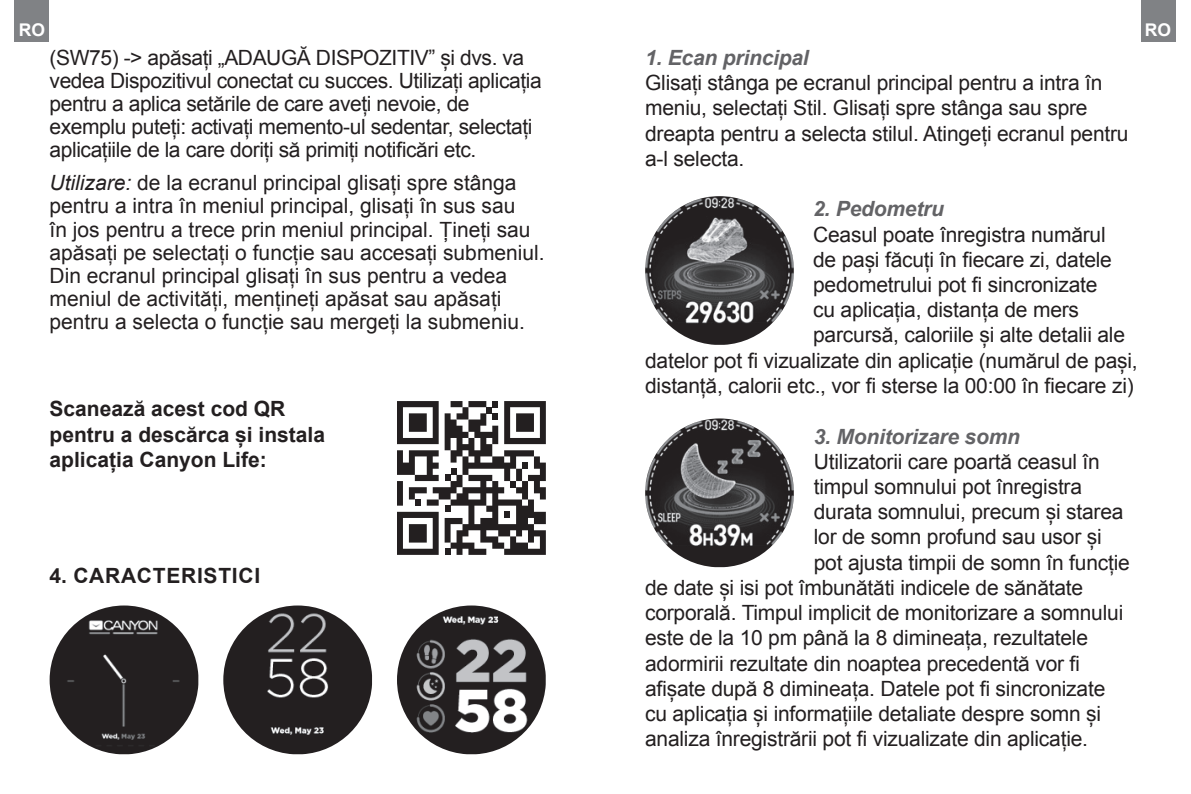
<style>
.page{position:relative;width:1191px;height:794px;background:#fff}
.page>*{position:absolute;margin:0;border:0;box-sizing:border-box;transform-origin:0 0}
.t1{font:21px/23.1px "Arial";letter-spacing:-.01em;color:#231f20}
.t2{font:700 21px/25.2px "Arial";color:#231f20}
.t3{font:italic 700 21px "Arial";letter-spacing:-.01em;color:#636366}
.t4{font:700 21px "Arial";letter-spacing:.035em;color:#231f20}
.t5{font:700 17.5px "Arial";color:#fff}
.s1{font-style:italic}
</style>
<div class="page">
<div style="left:15px;top:0;width:34px;height:42px;background:#808285"></div>
<svg style="left:397px;top:401px;width:149px;height:154px"></svg>
<div style="left:1141px;top:0;width:34px;height:42px;background:#808285"></div>
<img style="left:50px;top:605px;width:148px;height:149px;border-radius:72px">
<img style="left:223px;top:605px;width:149px;height:149px;border-radius:72px">
<img style="left:397px;top:605px;width:149px;height:149px;border-radius:72px">
<img style="left:645px;top:196px;width:149px;height:149px;border-radius:72px">
<img style="left:645px;top:418px;width:149px;height:149px;border-radius:72px">
<p class="t5" style="left:19px;top:17px;width:14px">RO</p>
<p class="t1" style="left:50px;top:46px;width:493px">(SW75) -&gt; apăsați „ADAUGĂ DISPOZITIV” și dvs. va vedea Dispozitivul conectat cu succes. Utilizați aplicația pentru a aplica setările de care aveți nevoie, de exemplu puteți: activați memento-ul sedentar, selectați aplicațiile de la care doriți să primiți notificări etc.</p>
<p class="t1" style="left:50px;top:171px;width:496px"><span class="s1">Utilizare:</span> de la ecranul principal glisați spre stânga pentru a intra în meniul principal, glisați în sus sau<br>în jos pentru a trece prin meniul principal. Țineți sau apăsați pe selectați o funcție sau accesați submeniul.<br>Din ecranul principal glisați în sus pentru a vedea meniul de activități, mențineți apăsat sau apăsați pentru a selecta o funcție sau mergeți la submeniu.</p>
<p class="t2" style="left:50px;top:396px;width:277px">Scanează acest cod QR pentru a descărca și instala aplicația Сanyon Life:</p>
<p class="t4" style="left:50px;top:560px;width:212px">4. Caracteristici</p>
<p class="t3" style="left:645px;top:44px;width:165px">1. Ecan principal</p>
<p class="t1" style="left:645px;top:70px;width:485px;line-height:25.2px">Glisați stânga pe ecranul principal pentru a intra în meniu, selectați Stil. Glisați spre stânga sau spre dreapta pentru a selecta stilul. Atingeți ecranul pentru a-l selecta.</p>
<p class="t5" style="left:1144px;top:17px;width:14px">RO</p>
<p class="t3" style="left:813px;top:195px;width:132px">2. Pedometru</p>
<p class="t1" style="left:813px;top:222px;width:294px">Ceasul poate înregistra numărul</p>
<p class="t1" style="left:813px;top:248px;width:300px">de pași făcuți în fiecare zi, datele</p>
<p class="t1" style="left:813px;top:273px;width:286px">pedometrului pot fi sincronizate</p>
<p class="t1" style="left:813px;top:298px;width:267px">cu aplicația, distanța de mers</p>
<p class="t1" style="left:813px;top:323px;width:313px">parcursă, caloriile și alte detalii ale</p>
<p class="t1" style="left:645px;top:348px;width:494px">datelor pot fi vizualizate din aplicație (numărul de pași,</p>
<p class="t1" style="left:645px;top:374px;width:490px">distanță, calorii etc., vor fi sterse la 00:00 în fiecare zi)</p>
<p class="t3" style="left:814px;top:422px;width:208px">3. Monitorizare somn</p>
<p class="t1" style="left:814px;top:450px;width:287px">Utilizatorii care poartă ceasul în</p>
<p class="t1" style="left:814px;top:475px;width:270px">timpul somnului pot înregistra</p>
<p class="t1" style="left:814px;top:500px;width:311px">durata somnului, precum și starea</p>
<p class="t1" style="left:814px;top:525px;width:289px">lor de somn profund sau usor și</p>
<p class="t1" style="left:814px;top:550px;width:317px">pot ajusta timpii de somn în funcție</p>
<p class="t1" style="left:645px;top:576px;width:439px">de date și isi pot îmbunătăti indicele de sănătate</p>
<p class="t1" style="left:645px;top:601px;width:480px">corporală. Timpul implicit de monitorizare a somnului</p>
<p class="t1" style="left:645px;top:626px;width:444px">este de la 10 pm până la 8 dimineața, rezultatele</p>
<p class="t1" style="left:645px;top:651px;width:436px">adormirii rezultate din noaptea precedentă vor fi</p>
<p class="t1" style="left:645px;top:676px;width:462px">afișate după 8 dimineața. Datele pot fi sincronizate</p>
<p class="t1" style="left:645px;top:702px;width:457px">cu aplicația și informațiile detaliate despre somn și</p>
<p class="t1" style="left:645px;top:727px;width:444px">analiza înregistrării pot fi vizualizate din aplicație.</p>
</div>
